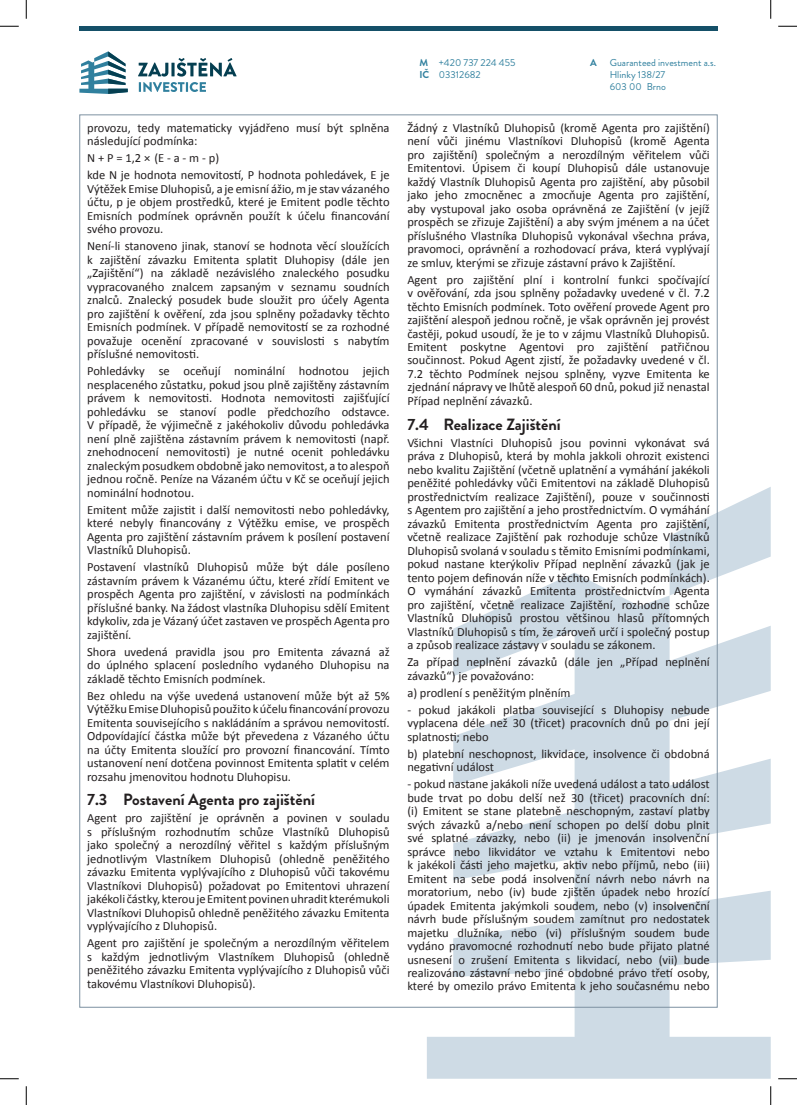
<style>
.page{position:relative;width:797px;height:1105px;background:#fff}
.page>*{position:absolute;margin:0;border:0;box-sizing:border-box;transform-origin:0 0}
.t1{font:700 16.25px "Brandon Grotesque";color:#231f20}
.t2{font:12.5px/13.5px "Calibri";color:#231f20;text-align:justify}
.t3{font:10px/12px "Brandon Grotesque";color:#30809e}
.t4{font:700 10px/12px "Brandon Grotesque";color:#30809e}
</style>
<div class="page">
<svg style="left:427px;top:487px;width:343px;height:592px;fill:#cedbe5"></svg>
<svg style="left:79px;top:51px;width:49px;height:43px"></svg>
<svg style="left:138px;top:58px;width:99px;height:34px"></svg>
<div style="left:79px;top:26px;width:638px;height:5px;background:#155068"></div>
<svg style="left:0;top:25px;width:19px;height:2px"></svg>
<svg style="left:778px;top:25px;width:19px;height:2px"></svg>
<svg style="left:0;top:1078px;width:19px;height:1px"></svg>
<svg style="left:778px;top:1078px;width:19px;height:1px"></svg>
<svg style="left:25px;top:0;width:2px;height:19px"></svg>
<svg style="left:25px;top:1086px;width:2px;height:19px"></svg>
<svg style="left:770px;top:0;width:1px;height:19px"></svg>
<svg style="left:770px;top:1086px;width:1px;height:19px"></svg>
<p class="t2" style="left:87px;top:120px;width:304px">provozu, tedy matematicky vyjádřeno musí být splněna následující podmínka:</p>
<p class="t2" style="left:87px;top:149px;width:304px;line-height:17px">N + P = 1,2 × (E - a - m - p)<br>kde N je hodnota nemovitostí, P hodnota pohledávek, E je</p>
<p class="t2" style="left:87px;top:181px;width:304px">Výtěžek Emise Dluhopisů, a je emisní ážio, m je stav vázaného účtu, p je objem prostředků, které je Emitent podle těchto Emisních podmínek oprávněn použít k účelu financování svého provozu.</p>
<p class="t2" style="left:87px;top:239px;width:304px">Není-li stanoveno jinak, stanoví se hodnota věcí sloužících k zajištění závazku Emitenta splatit Dluhopisy (dále jen „Zajištění“) na základě nezávislého znaleckého posudku vypracovaného znalcem zapsaným v seznamu soudních znalců. Znalecký posudek bude sloužit pro účely Agenta pro zajištění k ověření, zda jsou splněny požadavky těchto Emisních podmínek. V případě nemovitostí se za rozhodné považuje ocenění zpracované v souvislosti s nabytím příslušné nemovitosti.</p>
<p class="t2" style="left:87px;top:364px;width:304px">Pohledávky se oceňují nominální hodnotou jejich nesplaceného zůstatku, pokud jsou plně zajištěny zástavním právem k nemovitosti. Hodnota nemovitosti zajišťující pohledávku se stanoví podle předchozího odstavce.<br>V případě, že výjimečně z jakéhokoliv důvodu pohledávka není plně zajištěna zástavním právem k nemovitosti (např. znehodnocení nemovitosti) je nutné ocenit pohledávku znaleckým posudkem obdobně jako nemovitost, a to alespoň jednou ročně. Peníze na Vázaném účtu v Kč se oceňují jejich nominální hodnotou.</p>
<p class="t2" style="left:87px;top:502px;width:304px">Emitent může zajistit i další nemovitosti nebo pohledávky, které nebyly financovány z Výtěžku emise, ve prospěch Agenta pro zajištění zástavním právem k posílení postavení Vlastníků Dluhopisů.</p>
<p class="t2" style="left:87px;top:560px;width:304px">Postavení vlastníků Dluhopisů může být dále posíleno zástavním právem k Vázanému účtu, které zřídí Emitent ve prospěch Agenta pro zajištění, v závislosti na podmínkách příslušné banky. Na žádost vlastníka Dluhopisu sdělí Emitent kdykoliv, zda je Vázaný účet zastaven ve prospěch Agenta pro zajištění.</p>
<p class="t2" style="left:87px;top:644px;width:304px">Shora uvedená pravidla jsou pro Emitenta závazná až do úplného splacení posledního vydaného Dluhopisu na základě těchto Emisních podmínek.</p>
<p class="t2" style="left:87px;top:688px;width:304px">Bez ohledu na výše uvedená ustanovení může být až 5% Výtěžku Emise Dluhopisů použito k účelu financování provozu Emitenta souvisejícího s nakládáním a správou nemovitostí.<br>Odpovídající částka může být převedena z Vázaného účtu na účty Emitenta sloužící pro provozní financování. Tímto ustanovení není dotčena povinnost Emitenta splatit v celém rozsahu jmenovitou hodnotu Dluhopisu.</p>
<h1 class="t1" style="left:87px;top:788px;width:229px">7.3 Postavení Agenta pro zajištění</h1>
<p class="t2" style="left:87px;top:811px;width:304px">Agent pro zajištění je oprávněn a povinen v souladu s příslušným rozhodnutím schůze Vlastníků Dluhopisů jako společný a nerozdílný věřitel s každým příslušným jednotlivým Vlastníkem Dluhopisů (ohledně peněžitého závazku Emitenta vyplývajícího z Dluhopisů vůči takovému Vlastníkovi Dluhopisů) požadovat po Emitentovi uhrazení jakékoli částky, kterou je Emitent povinen uhradit kterémukoli Vlastníkovi Dluhopisů ohledně peněžitého závazku Emitenta vyplývajícího z Dluhopisů.</p>
<p class="t2" style="left:87px;top:936px;width:304px">Agent pro zajištění je společným a nerozdílným věřitelem s každým jednotlivým Vlastníkem Dluhopisů (ohledně peněžitého závazku Emitenta vyplývajícího z Dluhopisů vůči takovému Vlastníkovi Dluhopisů).</p>
<p class="t4" style="left:419px;top:57px;width:11px">M<br>IČ</p>
<p class="t3" style="left:439px;top:57px;width:78px">+420 737 224 455</p>
<p class="t4" style="left:590px;top:57px;width:8px">A</p>
<p class="t3" style="left:439px;top:69px;width:43px">03312682</p>
<p class="t3" style="left:610px;top:57px;width:108px">Guaranteed investment a.s.<br>Hlinky 138/27<br>603 00 Brno</p>
<p class="t2" style="left:407px;top:120px;width:304px">Žádný z Vlastníků Dluhopisů (kromě Agenta pro zajištění) není vůči jinému Vlastníkovi Dluhopisů (kromě Agenta pro zajištění) společným a nerozdílným věřitelem vůči Emitentovi. Úpisem či koupí Dluhopisů dále ustanovuje každý Vlastník Dluhopisů Agenta pro zajištění, aby působil jako jeho zmocněnec a zmocňuje Agenta pro zajištění, aby vystupoval jako osoba oprávněná ze Zajištění (v jejíž prospěch se zřizuje Zajištění) a aby svým jménem a na účet příslušného Vlastníka Dluhopisů vykonával všechna práva, pravomoci, oprávnění a rozhodovací práva, která vyplývají ze smluv, kterými se zřizuje zástavní právo k Zajištění.</p>
<p class="t2" style="left:407px;top:272px;width:304px">Agent pro zajištění plní i kontrolní funkci spočívající v ověřování, zda jsou splněny požadavky uvedené v čl. 7.2 těchto Emisních podmínek. Toto ověření provede Agent pro zajištění alespoň jednou ročně, je však oprávněn jej provést častěji, pokud usoudí, že je to v zájmu Vlastníků Dluhopisů.<br>Emitent poskytne Agentovi pro zajištění patřičnou součinnost. Pokud Agent zjistí, že požadavky uvedené v čl.<br>7.2 těchto Podmínek nejsou splněny, vyzve Emitenta ke zjednání nápravy ve lhůtě alespoň 60 dnů, pokud již nenastal Případ neplnění závazků.</p>
<h1 class="t1" style="left:407px;top:413px;width:155px">7.4 Realizace Zajištění</h1>
<p class="t2" style="left:407px;top:435px;width:304px">Všichni Vlastníci Dluhopisů jsou povinni vykonávat svá práva z Dluhopisů, která by mohla jakkoli ohrozit existenci nebo kvalitu Zajištění (včetně uplatnění a vymáhání jakékoli peněžité pohledávky vůči Emitentovi na základě Dluhopisů prostřednictvím realizace Zajištění), pouze v součinnosti s Agentem pro zajištění a jeho prostřednictvím. O vymáhání závazků Emitenta prostřednictvím Agenta pro zajištění, včetně realizace Zajištění pak rozhoduje schůze Vlastníků Dluhopisů svolaná v souladu s těmito Emisními podmínkami, pokud nastane kterýkoliv Případ neplnění závazků (jak je tento pojem definován níže v těchto Emisních podmínkách).<br>O vymáhání závazků Emitenta prostřednictvím Agenta pro zajištění, včetně realizace Zajištění, rozhodne schůze Vlastníků Dluhopisů prostou většinou hlasů přítomných Vlastníků Dluhopisů s tím, že zároveň určí i společný postup a způsob realizace zástavy v souladu se zákonem.</p>
<p class="t2" style="left:407px;top:655px;width:304px">Za případ neplnění závazků (dále jen „Případ neplnění závazků“) je považováno:</p>
<p class="t2" style="left:407px;top:685px;width:165px">a) prodlení s peněžitým plněním</p>
<p class="t2" style="left:407px;top:702px;width:304px">- pokud jakákoli platba související s Dluhopisy nebude vyplacena déle než 30 (třicet) pracovních dnů po dni její splatnosti; nebo</p>
<p class="t2" style="left:407px;top:746px;width:304px">b) platební neschopnost, likvidace, insolvence či obdobná negativní událost</p>
<p class="t2" style="left:407px;top:777px;width:304px">- pokud nastane jakákoli níže uvedená událost a tato událost bude trvat po dobu delší než 30 (třicet) pracovních dní: (i) Emitent se stane platebně neschopným, zastaví platby svých závazků a/nebo není schopen po delší dobu plnit své splatné závazky, nebo (ii) je jmenován insolvenční správce nebo likvidátor ve vztahu k Emitentovi nebo k jakékoli části jeho majetku, aktiv nebo příjmů, nebo (iii)<br>Emitent na sebe podá insolvenční návrh nebo návrh na moratorium, nebo (iv) bude zjištěn úpadek nebo hrozící úpadek Emitenta jakýmkoli soudem, nebo (v) insolvenční návrh bude příslušným soudem zamítnut pro nedostatek majetku dlužníka, nebo (vi) příslušným soudem bude vydáno pravomocné rozhodnutí nebo bude přijato platné usnesení o zrušení Emitenta s likvidací, nebo (vii) bude realizováno zástavní nebo jiné obdobné právo třetí osoby, které by omezilo právo Emitenta k jeho současnému nebo</p>
</div>
